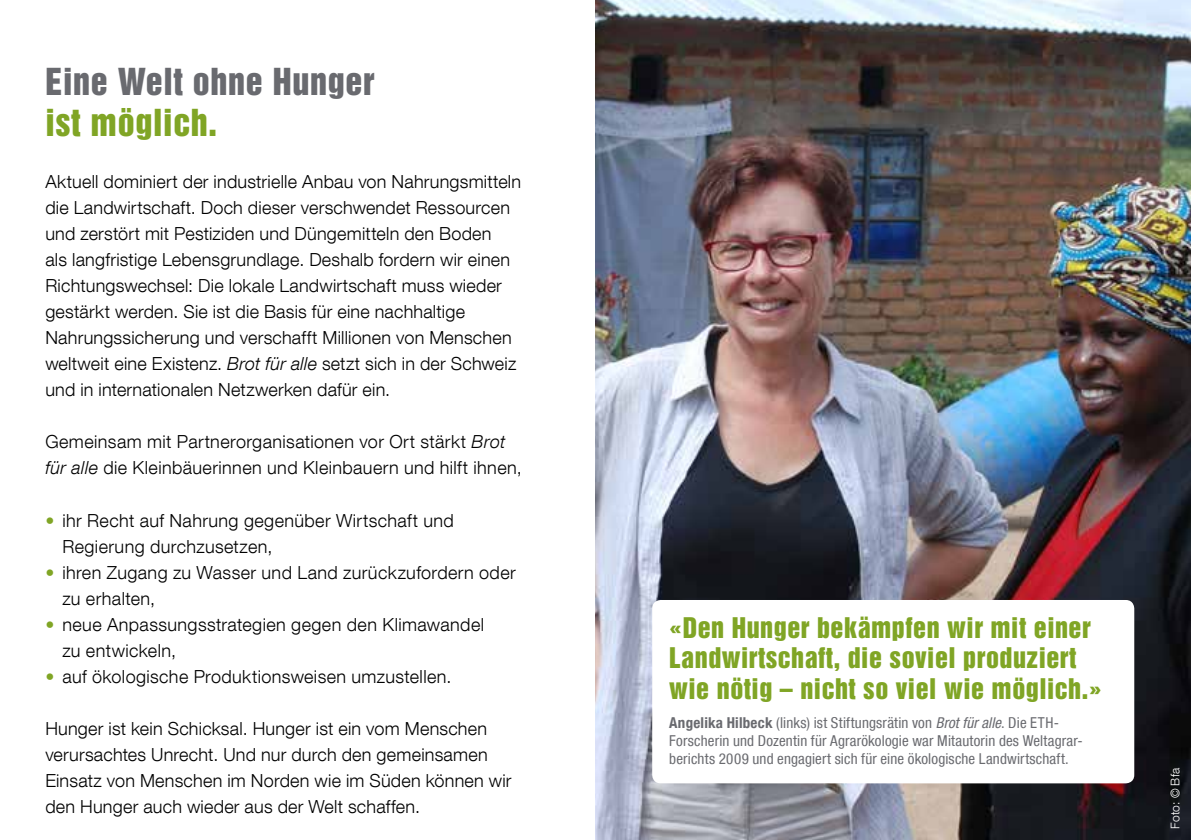
<style>
.page{position:relative;width:1191px;height:840px;background:#fff}
.page>*{position:absolute;margin:0;border:0;box-sizing:border-box;transform-origin:0 0}
.t1{font:34px "Helvetica Inserat LT Std";letter-spacing:.02em;color:#696a6f}
.t2{font:34px "Helvetica Inserat LT Std";letter-spacing:.02em;color:#80a525}
.t3{font:26px/30.6px "Helvetica Inserat LT Std";letter-spacing:.02em;color:#80a525}
.t4{font:300 18px/26px "Helvetica Neue LT Com";letter-spacing:.015em;color:#000}
.t5{font:condensed 15px/18px "Helvetica Neue LT Com";letter-spacing:.01em;color:#696a6f}
.t6{font:300 12px "Helvetica Neue LT Com";letter-spacing:.01em;color:#fff}
.s1{font-style:italic}
.s2{color:#80a525}
.s3{font-weight:700}
</style>
<div class="page">
<img style="left:595px;top:0;width:596px;height:839px">
<div style="left:652px;top:599px;width:482px;height:184px;background:#fff;border-radius:9px"></div>
<h1 class="t1" style="left:45px;top:62px;width:330px">Eine Welt ohne Hunger</h1>
<h1 class="t2" style="left:45px;top:102px;width:173px">ist möglich.</h1>
<p class="t4" style="left:45px;top:168px;width:477px">Aktuell dominiert der industrielle Anbau von Nahrungsmitteln die Landwirtschaft. Doch dieser verschwendet Ressourcen und zerstört mit Pestiziden und Düngemitteln den Boden<br>als langfristige Lebensgrundlage. Deshalb fordern wir einen Richtungswechsel: Die lokale Landwirtschaft muss wieder gestärkt werden. Sie ist die Basis für eine nachhaltige Nahrungssicherung und verschafft Millionen von Menschen weltweit eine Existenz. <span class="s1">Brot für alle</span> setzt sich in der Schweiz und in internationalen Netzwerken dafür ein.</p>
<p class="t4" style="left:45px;top:428px;width:478px">Gemeinsam mit Partnerorganisationen vor Ort stärkt <span class="s1">Brot für alle</span> die Kleinbäuerinnen und Kleinbauern und hilft ihnen,</p>
<p class="t4" style="left:62px;top:506px;width:393px;text-indent:-17px"><span class="s2">•</span> ihr Recht auf Nahrung gegenüber Wirtschaft und<br>Regierung durchzusetzen,</p>
<p class="t4" style="left:62px;top:558px;width:455px;text-indent:-17px"><span class="s2">•</span> ihren Zugang zu Wasser und Land zurückzufordern oder zu erhalten,</p>
<p class="t4" style="left:62px;top:610px;width:423px;text-indent:-17px"><span class="s2">•</span> neue Anpassungsstrategien gegen den Klimawandel zu entwickeln,</p>
<p class="t4" style="left:45px;top:662px;width:408px"><span class="s2">•</span> auf ökologische Produktionsweisen umzustellen.</p>
<p class="t4" style="left:45px;top:714px;width:468px">Hunger ist kein Schicksal. Hunger ist ein vom Menschen verursachtes Unrecht. Und nur durch den gemeinsamen Einsatz von Menschen im Norden wie im Süden können wir den Hunger auch wieder aus der Welt schaffen.</p>
<h2 class="t3" style="left:669px;top:612px;width:434px">«Den Hunger bekämpfen wir mit einer<br>Landwirtschaft, die soviel produziert wie nötig – nicht so viel wie möglich.»</h2>
<p class="t5" style="left:669px;top:713px;width:415px"><span class="s3">Angelika Hilbeck</span> (links) ist Stiftungsrätin von <span class="s1">Brot für alle</span>. Die ETH-<br>Forscherin und Dozentin für Agrarökologie war Mitautorin des Weltagrar&shy;berichts 2009 und engagiert sich für eine ökologische Landwirtschaft.</p>
<p class="t6" style="left:1168px;top:828px;width:62px;rotate:-90deg">Foto: © Bfa</p>
</div>
